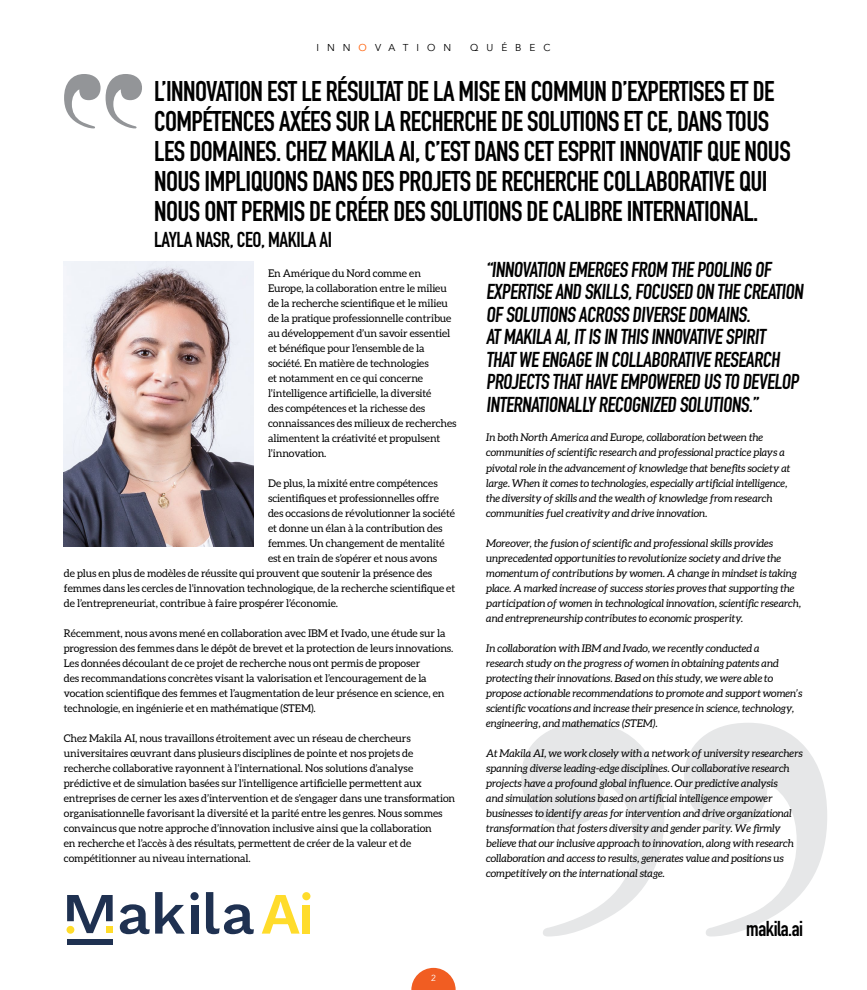
<style>
.page{position:relative;width:867px;height:990px;background:#fff}
.page>*{position:absolute;margin:0;border:0;box-sizing:border-box;transform-origin:0 0}
.t1{font:700 28.12px/30px "DIN Condensed";letter-spacing:-.02em;color:#000}
.t2{font:700 21.25px/22.5px "DIN Condensed";letter-spacing:-.02em;color:#000}
.t3{font:10.62px/15px "Aleo";letter-spacing:-.01em;color:#000}
.t4{font:italic 10.62px/15px "Aleo";letter-spacing:-.01em;color:#000}
.t5{font:10px "Avenir";letter-spacing:.8em;color:#000}
.t6{font:8.75px "Avenir";color:#fff}
.s1{color:#ff5b00}
</style>
<div class="page">
<svg style="left:521px;top:723px;width:306px;height:213px"></svg>
<svg style="left:64px;top:74px;width:78px;height:54px"></svg>
<img style="left:64px;top:261px;width:190px;height:285px">
<div style="left:190px;top:892px;width:8px;height:8px;background:#1f3151;border-radius:50%"></div>
<div style="left:67px;top:939px;width:46px;height:6px;background:#1f3151"></div>
<svg style="left:67px;top:895px;width:46px;height:38px"></svg>
<svg style="left:120px;top:892px;width:65px;height:42px"></svg>
<div style="left:191px;top:905px;width:7px;height:29px;background:#1f3151"></div>
<svg style="left:206px;top:892px;width:48px;height:42px"></svg>
<div style="left:66px;top:926px;width:8px;height:8px;background:#ffdc2b;border-radius:50%"></div>
<svg style="left:262px;top:895px;width:37px;height:39px"></svg>
<div style="left:302px;top:892px;width:8px;height:8px;background:#ffdc2b;border-radius:50%"></div>
<div style="left:302px;top:905px;width:8px;height:29px;background:#ffdc2b"></div>
<svg style="left:411px;top:968px;width:44px;height:22px"></svg>
<p class="t5" style="left:316px;top:41px;width:136px">INN<span class="s1">O</span>VATION</p>
<p class="t5" style="left:470px;top:41px;width:82px">QUÉBEC</p>
<p class="t1" style="left:154px;top:76px;width:638px">L’INNOVATION EST LE RÉSULTAT DE LA MISE EN COMMUN D’EXPERTISES ET DE COMPÉTENCES AXÉES SUR LA RECHERCHE DE SOLUTIONS ET CE, DANS TOUS LES DOMAINES. CHEZ MAKILA AI, C’EST DANS CET ESPRIT INNOVATIF QUE NOUS NOUS IMPLIQUONS DANS DES PROJETS DE RECHERCHE COLLABORATIVE QUI NOUS ONT PERMIS DE CRÉER DES SOLUTIONS DE CALIBRE INTERNATIONAL.</p>
<h2 class="t2" style="left:154px;top:229px;width:179px">LAYLA NASR, CEO, MAKILA AI</h2>
<p class="t3" style="left:268px;top:265px;width:190px">En Amérique du Nord comme en Europe, la collaboration entre le milieu de la recherche scientifique et le milieu de la pratique professionnelle contribue au développement d’un savoir essentiel et bénéfique pour l’ensemble de la société. En matière de technologies<br>et notamment en ce qui concerne l’intelligence artificielle, la diversité<br>des compétences et la richesse des connaissances des milieux de recherches alimentent la créativité et propulsent l’innovation.</p>
<p class="t3" style="left:268px;top:475px;width:171px">De plus, la mixité entre compétences</p>
<p class="t3" style="left:268px;top:490px;width:172px">scientifiques et professionnelles offre</p>
<p class="t3" style="left:268px;top:505px;width:188px">des occasions de révolutionner la société</p>
<p class="t3" style="left:268px;top:520px;width:176px">et donne un élan à la contribution des</p>
<p class="t3" style="left:268px;top:535px;width:178px">femmes. Un changement de mentalité</p>
<p class="t3" style="left:268px;top:550px;width:171px">est en train de s’opérer et nous avons</p>
<p class="t3" style="left:64px;top:565px;width:370px">de plus en plus de modèles de réussite qui prouvent que soutenir la présence des</p>
<p class="t3" style="left:64px;top:580px;width:393px">femmes dans les cercles de l’innovation technologique, de la recherche scientifique et</p>
<p class="t3" style="left:64px;top:595px;width:276px">de l’entrepreneuriat, contribue à faire prospérer l’économie.</p>
<p class="t3" style="left:64px;top:625px;width:391px">Récemment, nous avons mené en collaboration avec IBM et Ivado, une étude sur la progression des femmes dans le dépôt de brevet et la protection de leurs innovations.<br>Les données découlant de ce projet de recherche nous ont permis de proposer<br>des recommandations concrètes visant la valorisation et l’encouragement de la vocation scientifique des femmes et l’augmentation de leur présence en science, en technologie, en ingénierie et en mathématique (STEM).</p>
<p class="t3" style="left:64px;top:730px;width:393px">Chez Makila AI, nous travaillons étroitement avec un réseau de chercheurs universitaires œuvrant dans plusieurs disciplines de pointe et nos projets de recherche collaborative rayonnent à l’international. Nos solutions d’analyse prédictive et de simulation basées sur l’intelligence artificielle permettent aux entreprises de cerner les axes d’intervention et de s’engager dans une transformation organisationnelle favorisant la diversité et la parité entre les genres. Nous sommes convaincus que notre approche d’innovation inclusive ainsi que la collaboration<br>en recherche et l’accès à des résultats, permettent de créer de la valeur et de compétitionner au niveau international.</p>
<p class="t6" style="left:431px;top:973px;width:6px">2</p>
<p class="t2" style="left:486px;top:258px;width:321px">“INNOVATION EMERGES FROM THE POOLING OF EXPERTISE AND SKILLS,FOCUSED ON THE CREATION OF SOLUTIONS ACROSS DIVERSE DOMAINS.<br>AT MAKILA AI,IT IS IN THIS INNOVATIVE SPIRIT THAT WE ENGAGE IN COLLABORATIVE RESEARCH PROJECTS THAT HAVE EMPOWERED US TO DEVELOP INTERNATIONALLY RECOGNIZED SOLUTIONS.”</p>
<p class="t4" style="left:486px;top:430px;width:305px">In both North America and Europe, collaboration between the communities of scientific research and professional practice plays a pivotal role in the advancement of knowledge that benefits society at large. When it comes to technologies, especially artificial intelligence, the diversity of skills and the wealth of knowledge from research communities fuel creativity and drive innovation.</p>
<p class="t4" style="left:486px;top:535px;width:316px">Moreover, the fusion of scientific and professional skills provides unprecedented opportunities to revolutionize society and drive the momentum of contributions by women. A change in mindset is taking place. A marked increase of success stories proves that supporting the participation of women in technological innovation, scientific research, and entrepreneurship contributes to economic prosperity.</p>
<p class="t4" style="left:486px;top:640px;width:317px">In collaboration with IBM and Ivado, we recently conducted a<br>research study on the progress of women in obtaining patents and protecting their innovations. Based on this study, we were able to propose actionable recommendations to promote and support women’s scientific vocations and increase their presence in science, technology, engineering, and mathematics (STEM).</p>
<p class="t4" style="left:486px;top:745px;width:318px">At Makila AI, we work closely with a network of university researchers spanning diverse leading-edge disciplines. Our collaborative research projects have a profound global influence. Our predictive analysis<br>and simulation solutions based on artificial intelligence empower businesses to identify areas for intervention and drive organizational transformation that fosters diversity and gender parity. We firmly believe that our inclusive approach to innovation, along with research collaboration and access to results, generates value and positions us competitively on the international stage.</p>
<h2 class="t2" style="left:746px;top:918px;width:58px">makila.ai</h2>
</div>
